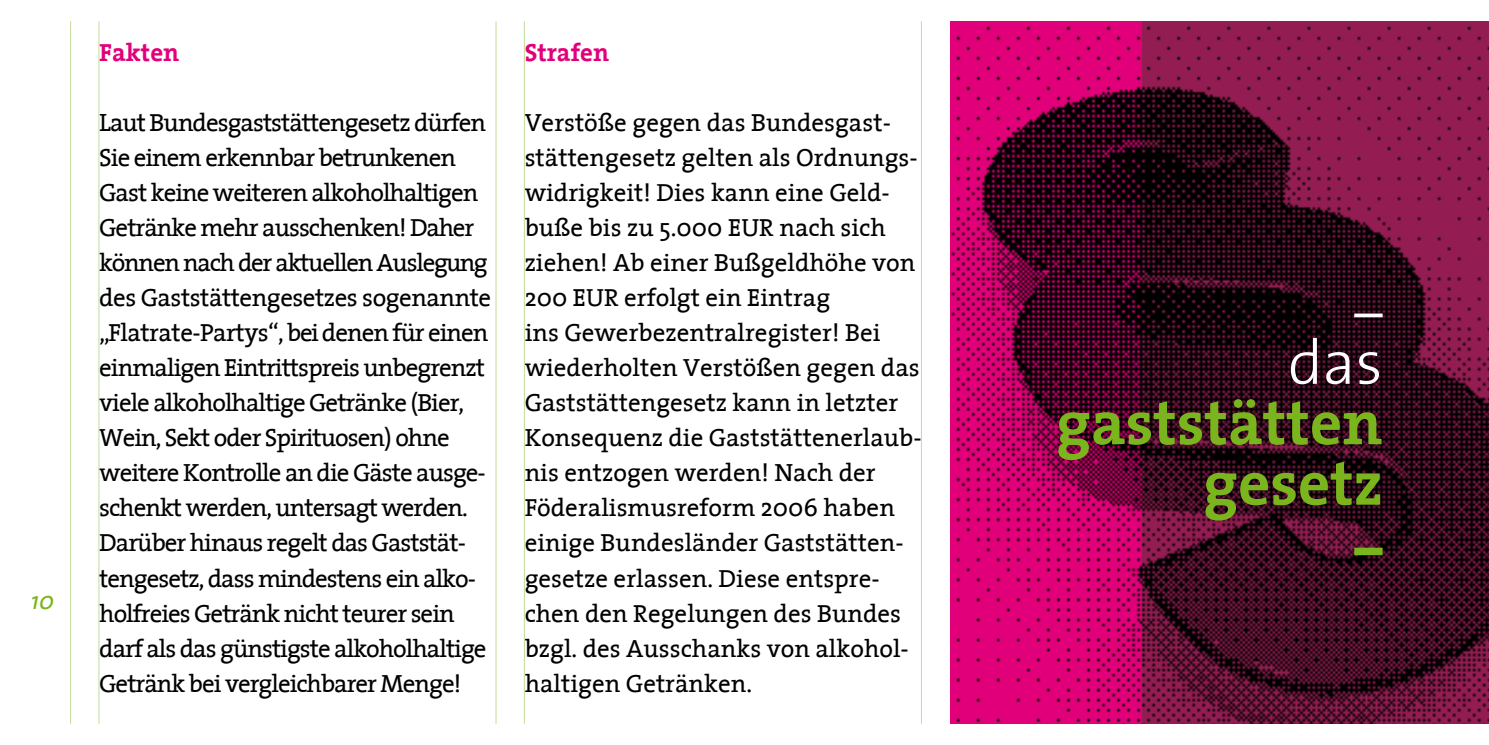
<style>
.page{position:relative;width:1489px;height:745px;background:#fff}
.page>*{position:absolute;margin:0;border:0;box-sizing:border-box;transform-origin:0 0}
.t1{font:700 62.75px/60.2px "The Serif 7";color:#7ab51d;text-align:right}
.t2{font:300 62.75px "The Sans 3";color:#fff}
.t3{font:25px/35px "The Serif 5";letter-spacing:-.04em;color:#000}
.t4{font:25px/35px "The Serif 5";color:#000}
.t5{font:700 25px "The Serif 7";color:#e2007a}
.t6{font:italic 25px "The Sans 5";color:#7ab51d}
</style>
<div class="page">
<hr style="left:98px;top:21px;width:1px;height:702px;background:#c4db99">
<hr style="left:70px;top:21px;width:1px;height:702px;background:#c4db99">
<hr style="left:524px;top:21px;width:1px;height:702px;background:#c4db99">
<hr style="left:495px;top:21px;width:1px;height:702px;background:#c4db99">
<hr style="left:921px;top:21px;width:1px;height:702px;background:#c4db99">
<img style="left:950px;top:21px;width:538px;height:702px">
<svg style="left:1354px;top:313px;width:28px;height:4px"></svg>
<div style="left:1354px;top:547px;width:28px;height:8px;background:#7ab51d"></div>
<p class="t6" style="left:31px;top:579px;width:25px">10</p>
<p class="t5" style="left:99px;top:31px;width:81px">Fakten</p>
<p class="t3" style="left:99px;top:104px;width:393px">Laut Bundesgaststättengesetz dürfen Sie einem erkennbar betrunkenen Gast keine weiteren alkoholhaltigen Getränke mehr ausschenken! Daher können nach der aktuellen Auslegung des Gaststättengesetzes sogenannte „Flatrate-Partys“, bei denen für einen einmaligen Eintrittspreis unbegrenzt viele alkoholhaltige Getränke (Bier, Wein, Sekt oder Spirituosen) ohne weitere Kontrolle an die Gäste ausge&shy;schenkt werden, untersagt werden.<br>Darüber hinaus regelt das Gaststät&shy;tengesetz, dass mindestens ein alko&shy;holfreies Getränk nicht teurer sein darf als das günstigste alkoholhaltige Getränk bei vergleichbarer Menge!</p>
<p class="t5" style="left:524px;top:31px;width:86px">Strafen</p>
<p class="t4" style="left:524px;top:104px;width:398px">Verstöße gegen das Bundesgast&shy;stättengesetz gelten als Ordnungs&shy;widrigkeit! Dies kann eine Geld&shy;buße bis zu 5.000 EUR nach sich ziehen! Ab einer Bußgeldhöhe von<br>200 EUR erfolgt ein Eintrag<br>ins Gewerbezentralregister! Bei wiederholten Verstößen gegen das<br>Gaststättengesetz kann in letzter<br>Konsequenz die Gaststättenerlaub&shy;nis entzogen werden! Nach der<br>Föderalismusreform 2006 haben einige Bundesländer Gaststätten&shy;gesetze erlassen. Diese entspre&shy;chen den Regelungen des Bundes bzgl. des Ausschanks von alkohol&shy;haltigen Getränken.</p>
<p class="t2" style="left:1287px;top:310px;width:96px">das</p>
<p class="t1" style="left:1056px;top:391px;width:328px">gaststätten gesetz</p>
</div>
